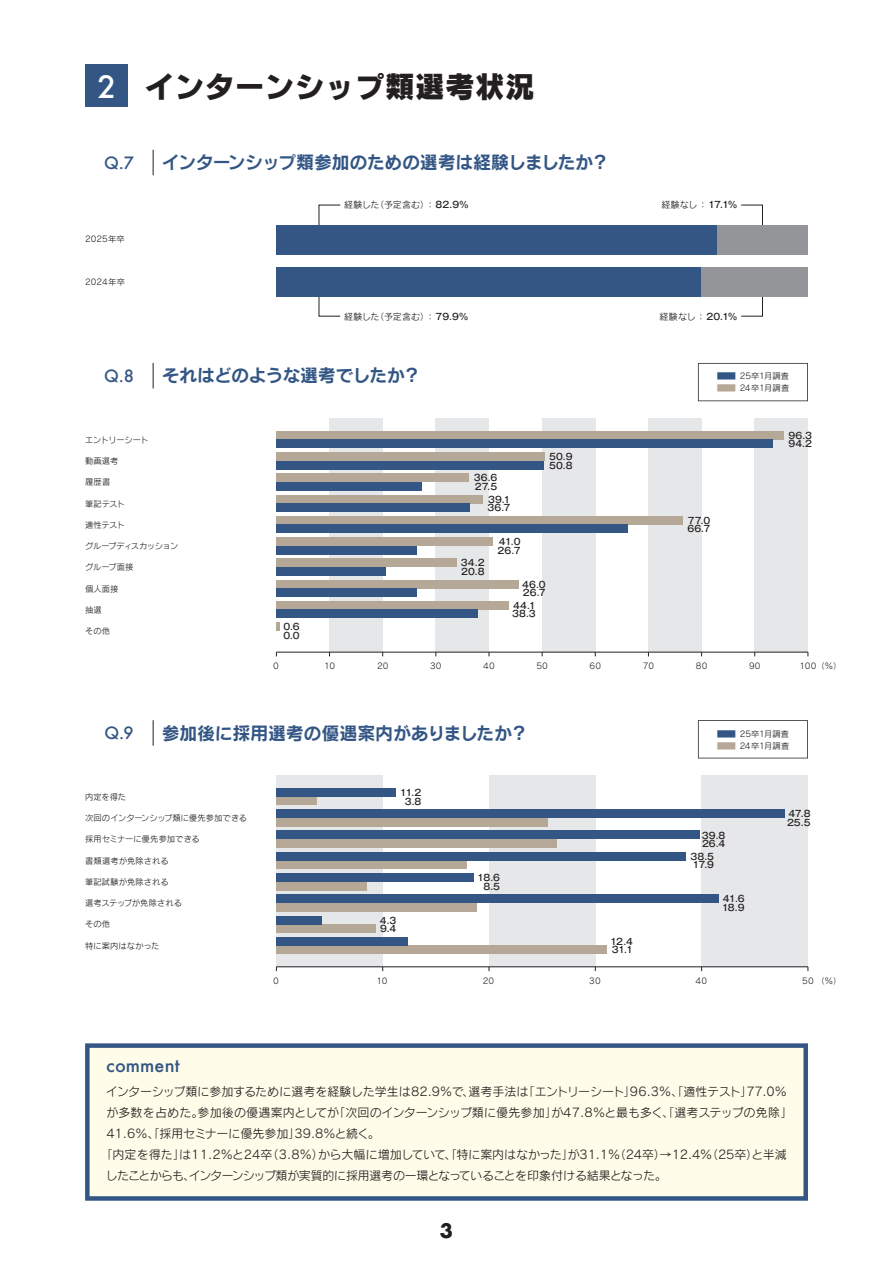
<style>
.page{position:relative;width:893px;height:1263px;background:#fff}
.page>*{position:absolute;margin:0;border:0;box-sizing:border-box;transform-origin:0 0}
.t1{font:30px "Rodin Cattleya Pro EB";color:#231f20}
.t2{font:700 19.5px "Futura";color:#231f20}
.t3{font:18px "Rodin Cattleya Pro B";letter-spacing:-.025em;color:#335685}
.t4{font:500 18px "Futura";letter-spacing:.005em;color:#335685}
.t5{font:500 16.5px "Futura";color:#335685}
.t6{font:12px "Rodin Cattleya Pro M";letter-spacing:-.015em;color:#231f20}
.t7{font:12px "Rodin Cattleya Pro M";letter-spacing:.015em;color:#231f20}
.t8{font:12px "Rodin Cattleya Pro M";letter-spacing:-.05em;color:#231f20}
.t9{font:500 9px/8.6px "Gothic MB101 Pro";letter-spacing:.015em;color:#231f20}
.t10{font:9px "Rodin Cattleya Pro M";letter-spacing:.01em;color:#231f20}
.t11{font:8.25px "Rodin Cattleya Pro M";letter-spacing:.01em;color:#231f20}
.t12{font:8.25px "Rodin Cattleya Pro M";letter-spacing:-.05em;color:#231f20}
.t13{font:8.25px "Rodin Cattleya Pro M";letter-spacing:-.035em;color:#231f20}
.s1{font-family:"Futura";font-weight:500;color:#fff}
.s2{font-family:"Gothic MB101 Pro";font-weight:500}
.s3{color:#335685}
.s4{color:#b6a897}
</style>
<div class="page">
<svg style="left:319px;top:205px;width:22px;height:20px"></svg>
<svg style="left:741px;top:205px;width:22px;height:20px"></svg>
<svg style="left:319px;top:296px;width:22px;height:21px"></svg>
<svg style="left:741px;top:296px;width:22px;height:21px"></svg>
<svg style="left:85px;top:1043px;width:723px;height:158px;background:#f0f1e2"></svg>
<div style="left:755px;top:418px;width:53px;height:234px;background:#e6e7e9"></div>
<div style="left:648px;top:418px;width:54px;height:234px;background:#e6e7e9"></div>
<div style="left:542px;top:418px;width:53px;height:234px;background:#e6e7e9"></div>
<div style="left:436px;top:418px;width:53px;height:234px;background:#e6e7e9"></div>
<div style="left:330px;top:418px;width:53px;height:234px;background:#e6e7e9"></div>
<div style="left:702px;top:775px;width:106px;height:192px;background:#e6e7e9"></div>
<div style="left:489px;top:775px;width:106px;height:192px;background:#e6e7e9"></div>
<div style="left:276px;top:775px;width:107px;height:192px;background:#e6e7e9"></div>
<div style="left:701px;top:267px;width:107px;height:29px;background:#939598"></div>
<div style="left:276px;top:267px;width:425px;height:29px;background:#335685"></div>
<div style="left:717px;top:225px;width:91px;height:29px;background:#939598"></div>
<div style="left:276px;top:225px;width:441px;height:29px;background:#335685"></div>
<hr style="left:276px;top:652px;width:532px;height:1px;background:#231f20">
<hr style="left:276px;top:966px;width:532px;height:1px;background:#231f20">
<div style="left:276px;top:431px;width:508px;height:8px;background:#b6a897"></div>
<div style="left:276px;top:452px;width:269px;height:9px;background:#b6a897"></div>
<div style="left:276px;top:473px;width:193px;height:9px;background:#b6a897"></div>
<div style="left:276px;top:495px;width:207px;height:8px;background:#b6a897"></div>
<div style="left:276px;top:516px;width:406px;height:8px;background:#b6a897"></div>
<div style="left:276px;top:537px;width:217px;height:9px;background:#b6a897"></div>
<div style="left:276px;top:559px;width:181px;height:8px;background:#b6a897"></div>
<div style="left:276px;top:580px;width:243px;height:8px;background:#b6a897"></div>
<div style="left:276px;top:601px;width:233px;height:9px;background:#b6a897"></div>
<svg style="left:276px;top:622px;width:4px;height:9px"></svg>
<div style="left:276px;top:797px;width:41px;height:8px;background:#b6a897"></div>
<div style="left:276px;top:818px;width:271px;height:8px;background:#b6a897"></div>
<div style="left:276px;top:839px;width:281px;height:9px;background:#b6a897"></div>
<div style="left:276px;top:860px;width:191px;height:9px;background:#b6a897"></div>
<div style="left:276px;top:882px;width:91px;height:8px;background:#b6a897"></div>
<div style="left:276px;top:903px;width:201px;height:8px;background:#b6a897"></div>
<div style="left:276px;top:924px;width:100px;height:9px;background:#b6a897"></div>
<div style="left:276px;top:945px;width:331px;height:9px;background:#b6a897"></div>
<div style="left:276px;top:788px;width:119px;height:9px;background:#335685"></div>
<div style="left:276px;top:809px;width:508px;height:9px;background:#335685"></div>
<div style="left:276px;top:831px;width:423px;height:8px;background:#335685"></div>
<div style="left:276px;top:852px;width:410px;height:8px;background:#335685"></div>
<div style="left:276px;top:873px;width:198px;height:9px;background:#335685"></div>
<div style="left:276px;top:894px;width:443px;height:9px;background:#335685"></div>
<div style="left:276px;top:916px;width:46px;height:8px;background:#335685"></div>
<div style="left:276px;top:937px;width:132px;height:8px;background:#335685"></div>
<div style="left:276px;top:439px;width:497px;height:9px;background:#335685"></div>
<div style="left:276px;top:461px;width:268px;height:8px;background:#335685"></div>
<div style="left:276px;top:482px;width:145px;height:8px;background:#335685"></div>
<div style="left:276px;top:503px;width:194px;height:9px;background:#335685"></div>
<div style="left:276px;top:524px;width:352px;height:9px;background:#335685"></div>
<div style="left:276px;top:546px;width:141px;height:8px;background:#335685"></div>
<div style="left:276px;top:567px;width:110px;height:9px;background:#335685"></div>
<div style="left:276px;top:588px;width:141px;height:9px;background:#335685"></div>
<div style="left:276px;top:610px;width:202px;height:8px;background:#335685"></div>
<div style="left:85px;top:65px;width:43px;height:42px;background:#335685"></div>
<svg style="left:153px;top:150px;width:1px;height:25px"></svg>
<svg style="left:153px;top:363px;width:1px;height:25px"></svg>
<svg style="left:153px;top:720px;width:1px;height:26px"></svg>
<svg style="left:698px;top:363px;width:110px;height:38px"></svg>
<svg style="left:698px;top:720px;width:110px;height:38px"></svg>
<h1 class="t1" style="left:98px;top:66px;width:439px"><span class="s1">2</span> インターンシップ類選考状況</h1>
<h3 class="t5" style="left:104px;top:151px;width:32px">Q.7</h3>
<h3 class="t3" style="left:162px;top:150px;width:449px">インターンシップ類参加のための選考は経験しましたか？</h3>
<p class="t11" style="left:85px;top:234px;width:41px">2025年卒</p>
<p class="t11" style="left:85px;top:277px;width:41px">2024年卒</p>
<p class="t10" style="left:344px;top:199px;width:126px">経験した（予定含む）： <span class="s2">82.9%</span></p>
<p class="t10" style="left:661px;top:199px;width:77px">経験なし ： <span class="s2">17.1%</span></p>
<p class="t10" style="left:344px;top:310px;width:125px">経験した（予定含む）： <span class="s2">79.9%</span></p>
<p class="t10" style="left:660px;top:310px;width:79px">経験なし ： <span class="s2">20.1%</span></p>
<h3 class="t5" style="left:104px;top:364px;width:31px">Q.8</h3>
<h3 class="t3" style="left:162px;top:364px;width:260px">それはどのような選考でしたか？</h3>
<p class="t13" style="left:85px;top:434px;width:65px">エントリーシート</p>
<p class="t11" style="left:85px;top:455px;width:35px">動画選考</p>
<p class="t11" style="left:85px;top:477px;width:27px">履歴書</p>
<p class="t11" style="left:85px;top:498px;width:42px">筆記テスト</p>
<p class="t11" style="left:85px;top:519px;width:42px">適性テスト</p>
<p class="t12" style="left:85px;top:541px;width:95px">グループディスカッション</p>
<p class="t11" style="left:85px;top:562px;width:50px">グループ面接</p>
<p class="t11" style="left:85px;top:583px;width:35px">個人面接</p>
<p class="t11" style="left:85px;top:604px;width:18px">抽選</p>
<p class="t11" style="left:85px;top:626px;width:27px">その他</p>
<p class="t9" style="left:283px;top:621px;width:18px">0.6<br>0.0</p>
<p class="t9" style="left:474px;top:472px;width:25px">36.6<br>27.5</p>
<p class="t9" style="left:487px;top:494px;width:24px">39.1<br>36.7</p>
<p class="t9" style="left:461px;top:557px;width:25px">34.2<br>20.8</p>
<p class="t9" style="left:498px;top:536px;width:24px">41.0<br>26.7</p>
<p class="t9" style="left:549px;top:451px;width:25px">50.9<br>50.8</p>
<p class="t9" style="left:522px;top:579px;width:25px">46.0<br>26.7</p>
<p class="t9" style="left:512px;top:600px;width:25px">44.1<br>38.3</p>
<p class="t11" style="left:716px;top:371px;width:74px"><span class="s3">■</span> 25卒1月調査</p>
<p class="t11" style="left:716px;top:383px;width:75px"><span class="s4">■</span>24卒1月調査</p>
<p class="t9" style="left:687px;top:515px;width:24px">77.0<br>66.7</p>
<p class="t9" style="left:788px;top:430px;width:25px">96.3<br>94.2</p>
<p class="t11" style="left:273px;top:661px;width:7px">0</p>
<p class="t11" style="left:324px;top:661px;width:12px">10</p>
<p class="t11" style="left:377px;top:661px;width:13px">20</p>
<p class="t11" style="left:430px;top:661px;width:13px">30</p>
<p class="t11" style="left:483px;top:661px;width:13px">40</p>
<p class="t11" style="left:536px;top:661px;width:13px">50</p>
<p class="t11" style="left:590px;top:661px;width:13px">60</p>
<p class="t11" style="left:643px;top:661px;width:13px">70</p>
<p class="t11" style="left:696px;top:661px;width:13px">80</p>
<p class="t11" style="left:749px;top:661px;width:13px">90</p>
<p class="t11" style="left:799px;top:661px;width:43px">100（％）</p>
<h3 class="t5" style="left:105px;top:722px;width:31px">Q.9</h3>
<h3 class="t3" style="left:162px;top:721px;width:368px">参加後に採用選考の優遇案内がありましたか？</h3>
<p class="t11" style="left:85px;top:791px;width:43px">内定を得た</p>
<p class="t11" style="left:85px;top:813px;width:164px">次回のインターンシップ類に優先参加できる</p>
<p class="t11" style="left:85px;top:834px;width:116px">採用セミナーに優先参加できる</p>
<p class="t11" style="left:85px;top:855px;width:85px">書類選考が免除される</p>
<p class="t11" style="left:85px;top:876px;width:85px">筆記試験が免除される</p>
<p class="t11" style="left:85px;top:898px;width:98px">選考ステップが免除される</p>
<p class="t11" style="left:85px;top:919px;width:27px">その他</p>
<p class="t11" style="left:85px;top:940px;width:76px">特に案内はなかった</p>
<p class="t9" style="left:400px;top:787px;width:23px;text-align:center">11.2<br>3.8</p>
<p class="t9" style="left:380px;top:915px;width:18px">4.3<br>9.4</p>
<p class="t9" style="left:477px;top:872px;width:24px;text-align:right">18.6<br>8.5</p>
<p class="t9" style="left:610px;top:936px;width:24px">12.4<br>31.1</p>
<p class="t11" style="left:716px;top:728px;width:74px"><span class="s3">■</span> 25卒1月調査</p>
<p class="t11" style="left:716px;top:740px;width:75px"><span class="s4">■</span>24卒1月調査</p>
<p class="t9" style="left:702px;top:830px;width:25px">39.8<br>26.4</p>
<p class="t9" style="left:690px;top:851px;width:25px">38.5<br>17.9</p>
<p class="t9" style="left:722px;top:893px;width:24px">41.6<br>18.9</p>
<p class="t9" style="left:787px;top:808px;width:25px">47.8<br>25.5</p>
<p class="t11" style="left:273px;top:975px;width:7px">0</p>
<p class="t11" style="left:376px;top:975px;width:12px">10</p>
<p class="t11" style="left:483px;top:975px;width:13px">20</p>
<p class="t11" style="left:589px;top:975px;width:13px">30</p>
<p class="t11" style="left:696px;top:975px;width:13px">40</p>
<p class="t11" style="left:802px;top:975px;width:41px">50 （％）</p>
<h3 class="t4" style="left:106px;top:1053px;width:75px">comment</h3>
<h3 class="t6" style="left:106px;top:1084px;width:682px">インターシップ類に参加するために選考を経験した学生は82.9％で、選考手法は「エントリーシート」96.3%、「適性テスト」77.0%</h3>
<h3 class="t7" style="left:106px;top:1105px;width:688px">が多数を占めた。参加後の優遇案内としてが「次回のインターンシップ類に優先参加」が47.8％と最も多く、「選考ステップの免除」</h3>
<h3 class="t6" style="left:106px;top:1126px;width:275px">41.6％、「採用セミナーに優先参加」39.8％と続く。</h3>
<h3 class="t6" style="left:100px;top:1147px;width:688px">「内定を得た」は11.2％と24卒（3.8％）から大幅に増加していて、「特に案内はなかった」が31.1％（24卒）→12.4％（25卒）と半減</h3>
<h3 class="t8" style="left:106px;top:1168px;width:562px">したことからも、インターンシップ類が実質的に採用選考の一環となっていることを印象付ける結果となった。</h3>
<h2 class="t2" style="left:440px;top:1216px;width:15px">3</h2>
</div>
